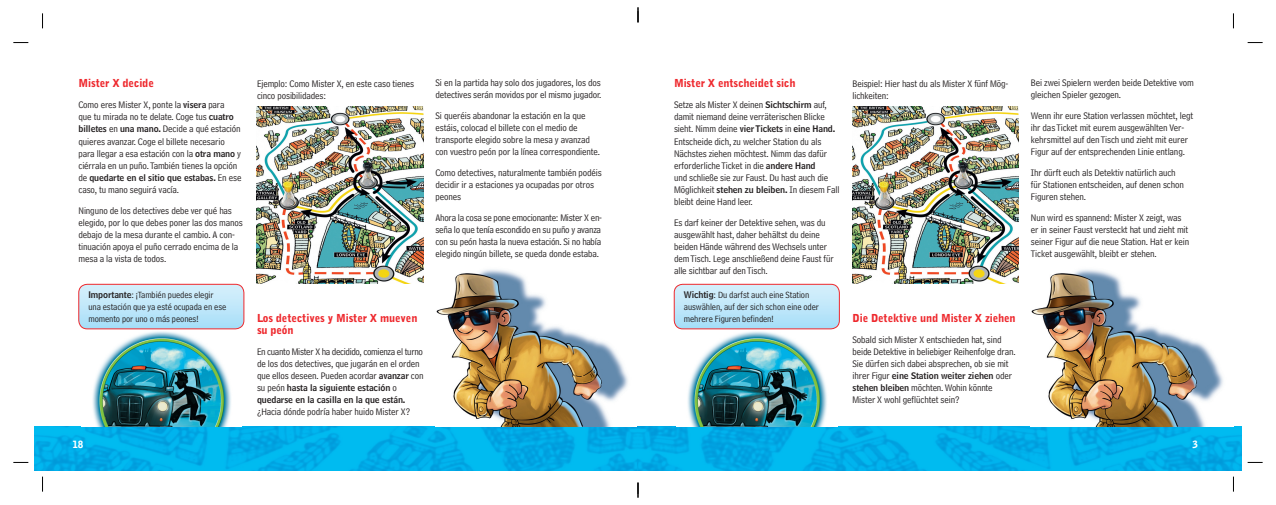
<style>
.page{position:relative;width:1276px;height:505px;background:#fff}
.page>*{position:absolute;margin:0;border:0;box-sizing:border-box;transform-origin:0 0}
.t1{font:900 11px/12px "Bell Gothic BT";letter-spacing:-.01em;color:#ee282d}
.t2{font:10px/12px "Bell Centennial LT Address";letter-spacing:-.01em;color:#231f20}
.t3{font:900 10px "Bell Gothic BT";color:#fff}
.t4{font:9.5px/12px "Bell Centennial LT Address";letter-spacing:-.01em;color:#231f20}
.t5{font:9px/12px "Bell Centennial LT Name And Nr";letter-spacing:-.01em;color:#231f20}
.s1{font-family:"Bell Centennial LT Name And Nr";font-size:9px}
.s2{font-family:"Bell Centennial LT Address";font-size:10px}
</style>
<div class="page">
<img style="left:34px;top:426px;width:1208px;height:45px">
<img style="left:85px;top:329px;width:153px;height:97px">
<div style="left:79px;top:284px;width:165px;height:45px;background:linear-gradient(to bottom,#d8f0fb,#a6def8);border-radius:9px"></div>
<div style="left:78px;top:284px;width:166px;height:45px;border:1px solid #ee282d;border-radius:9px"></div>
<img style="left:436px;top:269px;width:192px;height:157px">
<img style="left:257px;top:107px;width:166px;height:177px">
<img style="left:680px;top:329px;width:153px;height:97px">
<div style="left:674px;top:284px;width:165px;height:45px;background:linear-gradient(to bottom,#d8f0fb,#a6def8);border-radius:9px"></div>
<div style="left:674px;top:284px;width:166px;height:45px;border:1px solid #ee282d;border-radius:9px"></div>
<img style="left:1031px;top:269px;width:192px;height:157px">
<img style="left:852px;top:107px;width:166px;height:177px">
<svg style="left:13px;top:42px;width:15px;height:1px"></svg>
<svg style="left:1247px;top:42px;width:15px;height:1px"></svg>
<svg style="left:13px;top:461px;width:15px;height:2px"></svg>
<svg style="left:1247px;top:461px;width:15px;height:2px"></svg>
<svg style="left:42px;top:13px;width:1px;height:15px"></svg>
<svg style="left:42px;top:476px;width:1px;height:15px"></svg>
<svg style="left:1233px;top:13px;width:1px;height:15px"></svg>
<svg style="left:1233px;top:476px;width:1px;height:15px"></svg>
<svg style="left:637px;top:7px;width:2px;height:15px"></svg>
<svg style="left:637px;top:482px;width:2px;height:15px"></svg>
<p class="t1" style="left:79px;top:78px;width:77px">Mister X decide</p>
<p class="t2" style="left:79px;top:100px;width:164px">Como eres Mister X, ponte la <span class="s1">visera</span> para<br>que tu mirada no te delate. Coge tus <span class="s1">cuatro billetes</span> en <span class="s1">una mano.</span> Decide a qué estación quieres avanzar. Coge el billete necesario para llegar a esa estación con la <span class="s1">otra mano</span> y ciérrala en un puño. También tienes la opción</p>
<p class="t5" style="left:79px;top:172px;width:164px"><span class="s2">de</span> quedarte en el sitio que estabas. <span class="s2">En ese</span></p>
<p class="t2" style="left:79px;top:179px;width:155px;line-height:21px">caso, tu mano seguirá vacía.<br>Ninguno de los detectives debe ver qué has</p>
<p class="t2" style="left:79px;top:217px;width:166px">elegido, por lo que debes poner las dos manos debajo de la mesa durante el cambio. A con&shy;tinuación apoya el puño cerrado encima de la mesa a la vista de todos.</p>
<p class="t2" style="left:257px;top:78px;width:159px">Ejemplo: Como Mister X, en este caso tienes cinco posibilidades:</p>
<p class="t2" style="left:435px;top:77px;width:167px">Si en la partida hay solo dos jugadores, los dos detectives serán movidos por el mismo jugador.</p>
<p class="t2" style="left:435px;top:110px;width:166px">Si queréis abandonar la estación en la que estáis, colocad el billete con el medio de transporte elegido sobre la mesa y avanzad con vuestro peón por la línea correspondiente.</p>
<p class="t2" style="left:435px;top:167px;width:168px">Como detectives, naturalmente también podéis decidir ir a estaciones ya ocupadas por otros peones</p>
<p class="t2" style="left:435px;top:212px;width:168px;text-align:justify">Ahora la cosa se pone emocionante: Mister X en&shy;seña lo que tenía escondido en su puño y avan za con su peón hasta la nueva estación. Si no había elegido ningún billete, se queda donde estaba.</p>
<p class="t1" style="left:674px;top:78px;width:123px">Mister X entscheidet sich</p>
<p class="t2" style="left:674px;top:100px;width:154px">Setze als Mister X deinen <span class="s1">Sichtschirm</span> auf, damit niemand deine verräterischen Blicke</p>
<p class="t5" style="left:674px;top:124px;width:163px"><span class="s2">sieht. Nimm deine</span> vier Tickets <span class="s2">in</span> eine Hand.</p>
<p class="t2" style="left:674px;top:136px;width:167px">Entscheide dich, zu welcher Station du als Nächstes ziehen möchtest. Nimm das dafür erforderliche Ticket in die <span class="s1">andere Hand<br></span>und schließe sie zur Faust. Du hast auch die Möglichkeit <span class="s1">stehen zu bleiben.</span> In diesem Fall bleibt deine Hand leer.</p>
<p class="t2" style="left:674px;top:217px;width:161px">Es darf keiner der Detektive sehen, was du ausgewählt hast, daher behältst du deine beiden Hände während des Wechsels unter dem Tisch. Lege anschließend deine Faust für alle sichtbar auf den Tisch.</p>
<p class="t2" style="left:852px;top:78px;width:157px">Beispiel: Hier hast du als Mister X fünf Mög&shy;lichkeiten:</p>
<p class="t2" style="left:1031px;top:77px;width:164px">Bei zwei Spielern werden beide Detektive vom gleichen Spieler gezogen.</p>
<p class="t2" style="left:1031px;top:110px;width:164px">Wenn ihr eure Station verlassen möchtet, legt ihr das Ticket mit eurem ausgewählten Ver&shy;kehrsmittel auf den Tisch und zieht mit eurer Figur auf der entsprechenden Linie entlang.</p>
<p class="t2" style="left:1031px;top:167px;width:154px">Ihr dürft euch als Detektiv natürlich auch für Stationen entscheiden, auf denen schon<br>Figuren stehen.</p>
<p class="t2" style="left:1031px;top:212px;width:160px">Nun wird es spannend: Mister X zeigt, was er in seiner Faust versteckt hat und zieht mit seiner Figur auf die neue Station. Hat er kein Ticket ausgewählt, bleibt er stehen.</p>
<p class="t4" style="left:88px;top:289px;width:139px"><span class="s1">Importante</span>: ¡También puedes elegir una estación que ya esté ocupada en ese momento por uno o más peones!</p>
<p class="t1" style="left:257px;top:312px;width:162px">Los detectives y Mister X mueven su peón</p>
<p class="t2" style="left:257px;top:346px;width:168px">En cuanto Mister X ha decidido, comienza el turno de los dos detectives, que jugarán en el orden que ellos deseen. Pueden acordar <span class="s1">avanzar</span> con</p>
<p class="t5" style="left:257px;top:382px;width:150px"><span class="s2">su peón</span> hasta la siguiente estación <span class="s2">o </span>quedarse en la casilla en la que están.</p>
<p class="t2" style="left:257px;top:406px;width:155px">¿Hacia dónde podría haber huido Mister X?</p>
<p class="t4" style="left:684px;top:289px;width:137px"><span class="s1">Wichtig</span>: Du darfst auch eine Station auswählen, auf der sich schon eine oder mehrere Figuren befinden!</p>
<p class="t1" style="left:852px;top:312px;width:165px">Die Detektive und Mister X ziehen</p>
<p class="t2" style="left:852px;top:334px;width:165px">Sobald sich Mister X entschieden hat, sind beide Detektive in beliebiger Reihenfolge dran.<br>Sie dürfen sich dabei absprechen, ob sie mit</p>
<p class="t5" style="left:852px;top:370px;width:161px"><span class="s2">ihrer Figur</span> eine Station weiter ziehen <span class="s2">oder</span></p>
<p class="t2" style="left:852px;top:382px;width:142px"><span class="s1">stehen bleiben</span> möchten. Wohin könnte<br>Mister X wohl geflüchtet sein?</p>
<p class="t3" style="left:72px;top:440px;width:13px">18</p>
<p class="t3" style="left:1192px;top:440px;width:7px">3</p>
</div>
